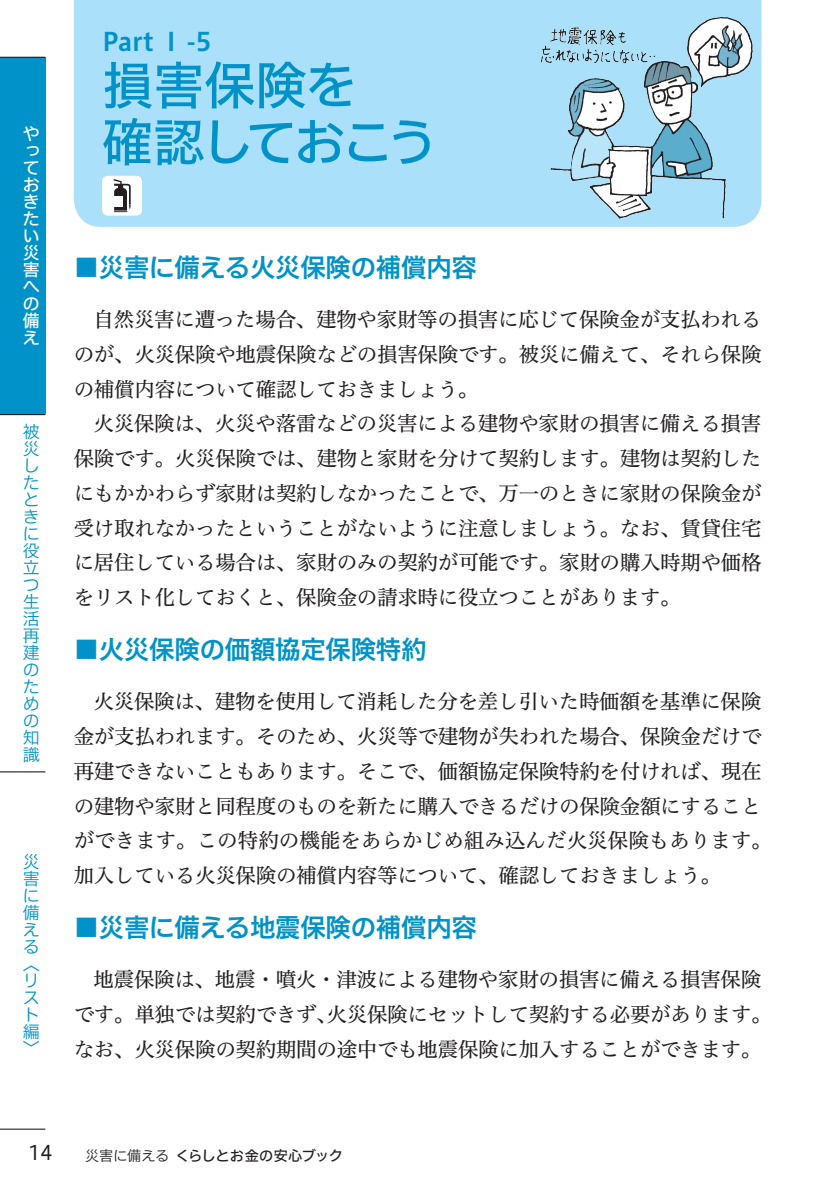
<style>
.page{position:relative;width:840px;height:1191px;background:#fff}
.page>*{position:absolute;margin:0;border:0;box-sizing:border-box;transform-origin:0 0}
.t1{font:51px/56.6px "Hiragino UD Sans F Std W5";letter-spacing:-.035em;color:#0092c8}
.t2{font:25.6px "Hiragino UD Sans F Std W6";letter-spacing:-.015em;color:#0092c8}
.t3{font:20.6px/34.8px "Hiragino UD Serif Std N W4";letter-spacing:-.015em;color:#231f20;text-align:justify}
.t4{font:19.8px "Hiragino UD Sans F Std W4";color:#231f20}
.t5{font:17px/17px "Hiragino UD Sans F Std W3";color:#0092c8;text-align:justify}
.t6{font:17px/17px "Hiragino UD Sans F Std W5";color:#fff;text-align:justify}
.t7{font:14.2px "Hiragino UD Sans F Std W5";letter-spacing:-.015em;color:#231f20}
.s1{font-family:"Hiragino UD Sans F Std W3"}
</style>
<div class="page">
<div style="left:0;top:57px;width:45px;height:357px;background:#0092c8"></div>
<hr style="left:0;top:57px;width:45px;height:1px;background:#231f20">
<hr style="left:0;top:1128px;width:45px;height:1px;background:#231f20">
<hr style="left:0;top:414px;width:45px;height:1px;background:#231f20">
<hr style="left:0;top:771px;width:45px;height:1px;background:#231f20">
<div style="left:74px;top:0;width:687px;height:227px;background:#aae0f9"></div>
<svg style="left:102px;top:176px;width:40px;height:39px"></svg>
<div style="left:115px;top:197px;width:8px;height:10px;background:#fff"></div>
<img style="left:524px;top:3px;width:238px;height:224px">
<p class="t6" style="left:23px;top:124px;width:18px">やっておきたい災害への備え</p>
<p class="t5" style="left:23px;top:422px;width:18px">被災したときに役立つ生活再建のための知識</p>
<p class="t5" style="left:23px;top:851px;width:18px;text-align:left">災害に備える〈リスト編〉</p>
<p class="t2" style="left:102px;top:22px;width:111px">Part Ⅰ-5</p>
<h1 class="t1" style="left:102px;top:54px;width:337px">損害保険を<br>確認しておこう</h1>
<p class="t2" style="left:74px;top:248px;width:404px">■災害に備える火災保険の補償内容</p>
<p class="t3" style="left:74px;top:301px;width:689px;text-indent:20px">自然災害に遭った場合、建物や家財等の損害に応じて保険金が支払われるのが、火災保険や地震保険などの損害保険です。被災に備えて、それら保険の補償内容について確認しておきましょう。</p>
<p class="t3" style="left:74px;top:405px;width:689px;text-indent:20px">火災保険は、火災や落雷などの災害による建物や家財の損害に備える損害保険です。火災保険では、建物と家財を分けて契約します。建物は契約したにもかかわらず家財は契約しなかったことで、万一のときに家財の保険金が受け取れなかったということがないように注意しましょう。なお、賃貸住宅に居住している場合は、家財のみの契約が可能です。家財の購入時期や価格をリスト化しておくと、保険金の請求時に役立つことがあります。</p>
<p class="t2" style="left:74px;top:630px;width:354px">■火災保険の価額協定保険特約</p>
<p class="t3" style="left:74px;top:683px;width:699px;text-align:left;text-indent:20px">火災保険は、建物を使用して消耗した分を差し引いた時価額を基準に保険金が支払われます。そのため、火災等で建物が失われた場合、保険金だけで再建できないこともあります。そこで、価額協定保険特約を付ければ、現在の建物や家財と同程度のものを新たに購入できるだけの保険金額にすることができます。この特約の機能をあらかじめ組み込んだ火災保険もあります。加入している火災保険の補償内容等について、確認しておきましょう。</p>
<p class="t2" style="left:74px;top:907px;width:404px">■災害に備える地震保険の補償内容</p>
<p class="t3" style="left:74px;top:961px;width:699px;text-align:center">地震保険は、地震・噴火・津波による建物や家財の損害に備える損害保険<br>です。単独では契約できず、火災保険にセットして契約する必要があります。なお、火災保険の契約期間の途中でも地震保険に加入することができます。</p>
<p class="t4" style="left:28px;top:1137px;width:26px">14</p>
<p class="t7" style="left:85px;top:1144px;width:259px"><span class="s1">災害に備える</span>くらしとお金の安心ブック</p>
</div>
